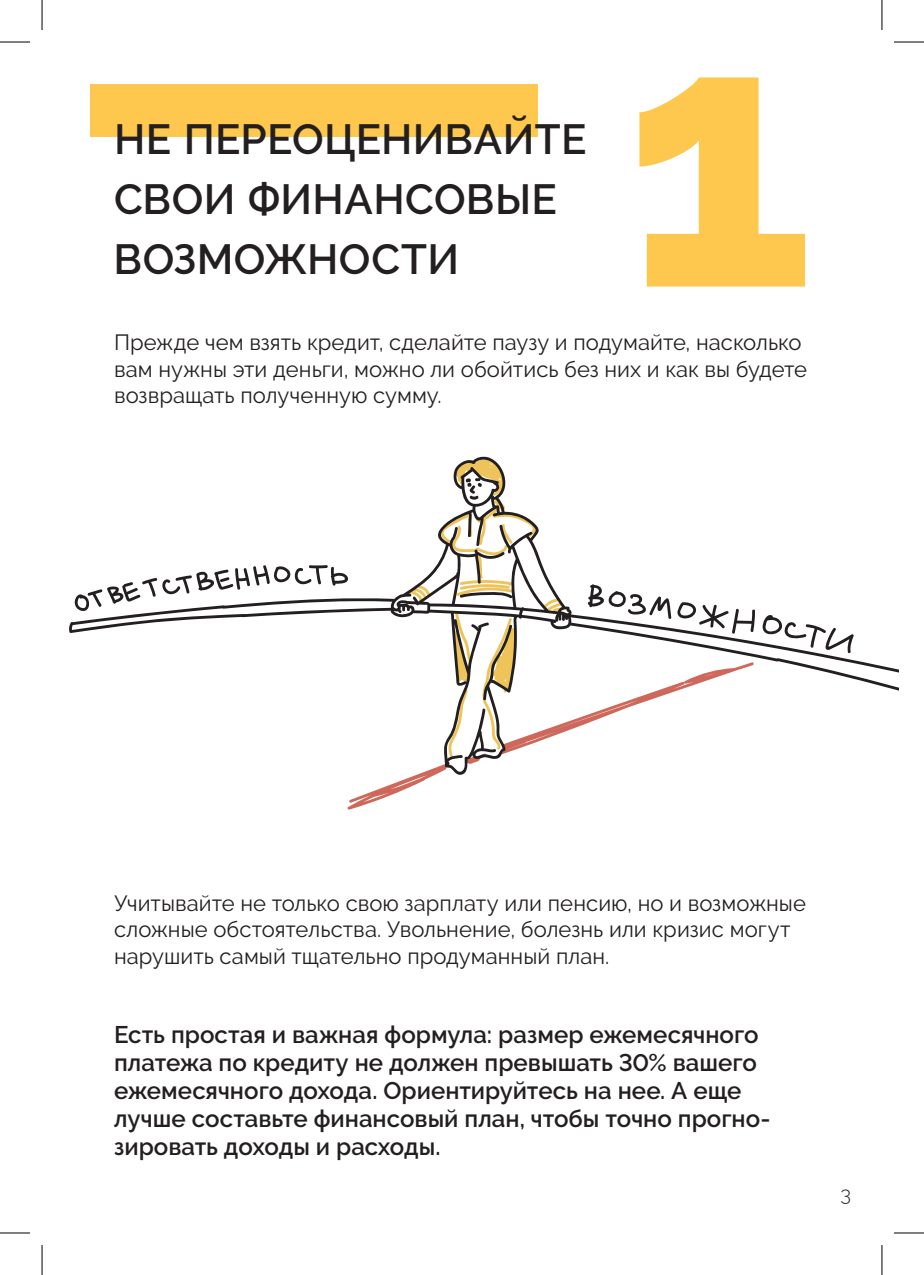
<style>
.page{position:relative;width:924px;height:1275px;background:#fff}
.page>*{position:absolute;margin:0;border:0;box-sizing:border-box;transform-origin:0 0}
.t1{font:800 366px "Raleway";color:#fec74d}
.t2{font:600 42px/60px "Raleway";letter-spacing:.01em;color:#231f20}
.t3{font:600 24px/28px "Raleway";color:#231f20}
.t4{font:22px/26.4px "Raleway";color:#231f20}
.t5{font:300 20px "Raleway";color:#231f20}
</style>
<div class="page">
<div style="left:90px;top:84px;width:447px;height:53px;background:#fec74d"></div>
<svg style="left:74px;top:457px;width:680px;height:352px"></svg>
<svg style="left:762px;top:615px;width:91px;height:39px"></svg>
<hr style="left:0;top:42px;width:30px;height:1px;background:#000">
<hr style="left:893px;top:42px;width:30px;height:1px;background:#000">
<hr style="left:0;top:1232px;width:30px;height:1px;background:#000">
<hr style="left:893px;top:1232px;width:30px;height:1px;background:#000">
<hr style="left:42px;top:0;width:1px;height:30px;background:#000">
<hr style="left:42px;top:1245px;width:1px;height:30px;background:#000">
<hr style="left:881px;top:0;width:1px;height:30px;background:#000">
<hr style="left:881px;top:1245px;width:1px;height:30px;background:#000">
<h2 class="t2" style="left:114px;top:109px;width:473px">НЕ ПЕРЕОЦЕНИВАЙТЕ<br>СВОИ ФИНАНСОВЫЕ<br>ВОЗМОЖНОСТИ</h2>
<h1 class="t1" style="left:623px;top:-50px;width:191px">1</h1>
<p class="t4" style="left:114px;top:329px;width:694px">Прежде чем взять кредит, сделайте паузу и подумайте, насколько вам нужны эти деньги, можно ли обойтись без них и как вы будете</p>
<p class="t4" style="left:114px;top:382px;width:329px">возвращать полученную сумму.</p>
<p class="t4" style="left:114px;top:890px;width:693px">Учитывайте не только свою зарплату или пенсию, но и возможные сложные обстоятельства. Увольнение, болезнь или кризис могут нарушить самый тщательно продуманный план.</p>
<p class="t3" style="left:114px;top:1021px;width:657px">Есть простая и важная формула: размер ежемесячного платежа по кредиту не должен превышать 30% вашего ежемесячного дохода. Ориентируйтесь на нее. А еще лучше составьте финансовый план, чтобы точно прогно&shy;зировать доходы и расходы.</p>
<p class="t5" style="left:840px;top:1182px;width:12px">3</p>
</div>
